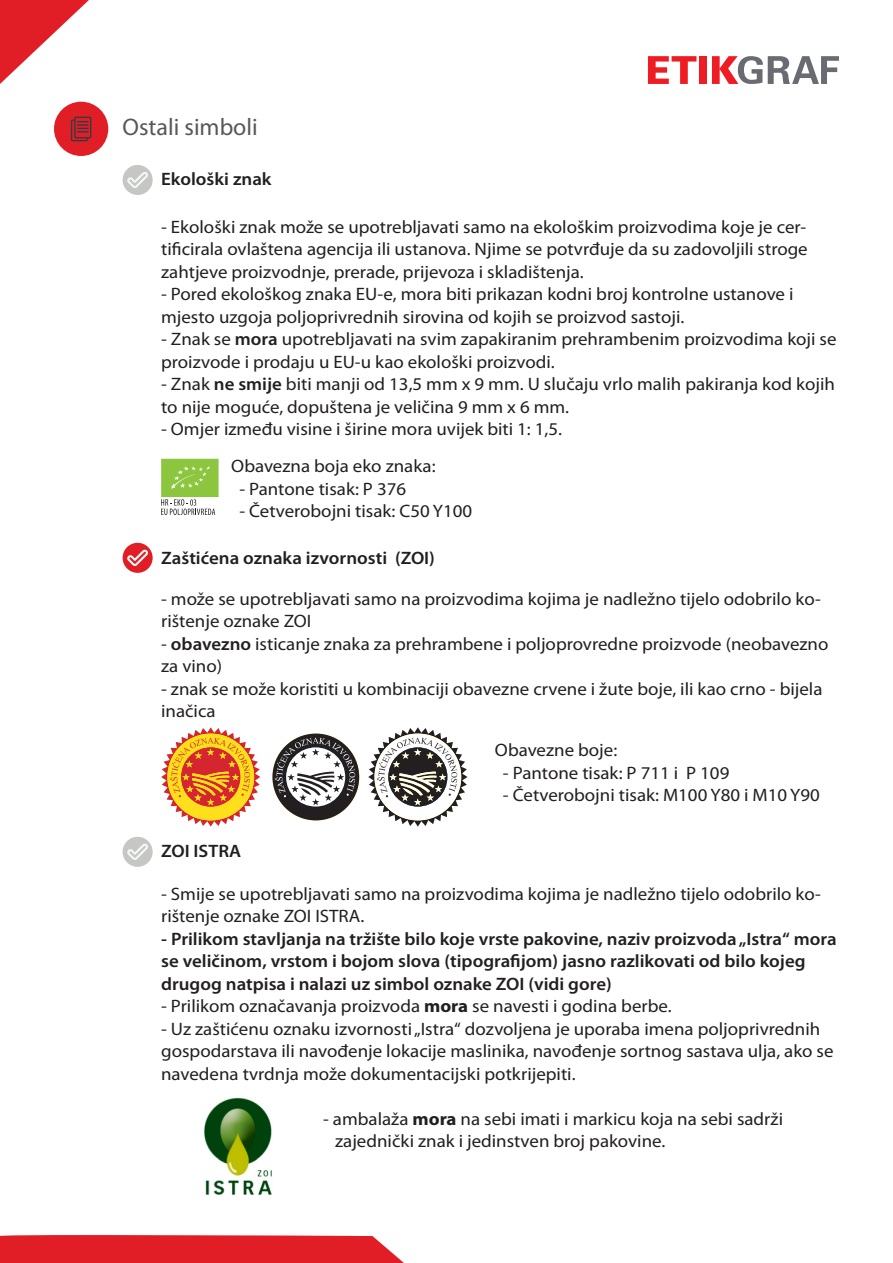
<style>
.page{position:relative;width:893px;height:1263px;background:#fff}
.page>*{position:absolute;margin:0;border:0;box-sizing:border-box;transform-origin:0 0}
.t1{font:24px "Myriad Pro";color:#57585a}
.Paragraph_Style_1{font:18px/22.5px "Myriad Pro";color:#231f20;scale:1.05 1}
.Paragraph_Style_1-2{font:600 18px/22.5px "Myriad Pro";color:#231f20;scale:1.05 1}
.s1{font-weight:600}
.s2{font-weight:700}
</style>
<div class="page">
<svg style="left:0;top:0;width:89px;height:84px"></svg>
<svg style="left:0;top:1235px;width:404px;height:28px"></svg>
<svg style="left:648px;top:56px;width:48px;height:28px"></svg>
<div style="left:699px;top:56px;width:8px;height:28px;background:#ee1d23"></div>
<svg style="left:712px;top:56px;width:127px;height:28px"></svg>
<div style="left:123px;top:165px;width:30px;height:30px;background:#c6c6c5;border-radius:50%"></div>
<svg style="left:127px;top:172px;width:21px;height:16px"></svg>
<svg style="left:161px;top:459px;width:58px;height:56px"></svg>
<div style="left:54px;top:102px;width:54px;height:54px;background:#e11e25;border-radius:50%"></div>
<svg style="left:71px;top:117px;width:20px;height:24px"></svg>
<svg style="left:272px;top:727px;width:195px;height:100px"></svg>
<svg style="left:161px;top:727px;width:99px;height:100px"></svg>
<div style="left:123px;top:543px;width:30px;height:30px;background:#e11e25;border-radius:50%"></div>
<svg style="left:127px;top:549px;width:21px;height:17px"></svg>
<div style="left:123px;top:837px;width:30px;height:30px;background:#c6c6c5;border-radius:50%"></div>
<svg style="left:127px;top:843px;width:21px;height:17px"></svg>
<img style="left:203px;top:1097px;width:69px;height:98px">
<p class="t1" style="left:123px;top:112px;width:137px">Ostali simboli</p>
<p class="Paragraph_Style_1-2" style="left:161px;top:168px;width:107px">Ekološki znak</p>
<p class="Paragraph_Style_1" style="left:161px;top:215px;width:617px;text-align:justify">- Ekološki znak može se upotrebljavati samo na ekološkim proizvodima koje je cer&shy;tificirala ovlaštena agencija ili ustanova. Njime se potvrđuje da su zadovoljili stroge zahtjeve proizvodnje, prerade, prijevoza i skladištenja.</p>
<p class="Paragraph_Style_1" style="left:161px;top:283px;width:604px">- Pored ekološkog znaka EU-e, mora biti prikazan kodni broj kontrolne ustanove i mjesto uzgoja poljoprivrednih sirovina od kojih se proizvod sastoji.</p>
<p class="Paragraph_Style_1" style="left:161px;top:328px;width:645px">- Znak se <span class="s1">mora</span> upotrebljavati na svim zapakiranim prehrambenim proizvodima koji se proizvode i prodaju u EU-u kao ekološki proizvodi.</p>
<p class="Paragraph_Style_1" style="left:161px;top:373px;width:643px">- Znak <span class="s1">ne smije</span> biti manji od 13,5 mm x 9 mm. U slučaju vrlo malih pakiranja kod kojih to nije moguće, dopuštena je veličina 9 mm x 6 mm.</p>
<p class="Paragraph_Style_1" style="left:161px;top:418px;width:383px">- Omjer između visine i širine mora uvijek biti 1: 1,5.</p>
<p class="Paragraph_Style_1" style="left:231px;top:455px;width:196px">Obavezna boja eko znaka:</p>
<p class="Paragraph_Style_1" style="left:239px;top:477px;width:160px">- Pantone tisak: P 376</p>
<p class="Paragraph_Style_1" style="left:239px;top:500px;width:223px">- Četverobojni tisak: C50 Y100</p>
<p class="Paragraph_Style_1-2" style="left:161px;top:547px;width:262px">Zaštićena oznaka izvornosti (ZOI)</p>
<p class="Paragraph_Style_1" style="left:161px;top:587px;width:630px">- može se upotrebljavati samo na proizvodima kojima je nadležno tijelo odobrilo ko&shy;rištenje oznake ZOI</p>
<p class="Paragraph_Style_1" style="left:161px;top:632px;width:637px">- <span class="s1">obavezno</span> isticanje znaka za prehrambene i poljoprovredne proizvode (neobavezno za vino)</p>
<p class="Paragraph_Style_1" style="left:161px;top:677px;width:631px">- znak se može koristiti u kombinaciji obavezne crvene i žute boje, ili kao crno - bijela inačica</p>
<p class="Paragraph_Style_1" style="left:495px;top:739px;width:118px">Obavezne boje:</p>
<p class="Paragraph_Style_1" style="left:503px;top:761px;width:217px">- Pantone tisak: P 711 i P 109</p>
<p class="Paragraph_Style_1" style="left:503px;top:784px;width:303px">- Četverobojni tisak: M100 Y80 i M10 Y90</p>
<p class="Paragraph_Style_1-2" style="left:161px;top:840px;width:78px">ZOI ISTRA</p>
<p class="Paragraph_Style_1" style="left:161px;top:882px;width:630px">- Smije se upotrebljavati samo na proizvodima kojima je nadležno tijelo odobrilo ko&shy;rištenje oznake ZOI ISTRA.</p>
<p class="Paragraph_Style_1-2" style="left:161px;top:928px;width:645px">- Prilikom stavljanja na tržište bilo koje vrste pakovine, naziv proizvoda „Istra“ mora se veličinom, vrstom i bojom slova (tipografijom) jasno razlikovati od bilo kojeg drugog natpisa i nalazi uz simbol oznake ZOI (vidi gore)</p>
<p class="Paragraph_Style_1" style="left:161px;top:995px;width:488px">- Prilikom označavanja proizvoda <span class="s2">mora</span> se navesti i godina berbe.</p>
<p class="Paragraph_Style_1" style="left:161px;top:1017px;width:642px">- Uz zaštićenu oznaku izvornosti „Istra“ dozvoljena je uporaba imena poljoprivrednih gospodarstava ili navođenje lokacije maslinika, navođenje sortnog sastava ulja, ako se navedena tvrdnja može dokumentacijski potkrijepiti.</p>
<p class="Paragraph_Style_1" style="left:323px;top:1107px;width:440px">- ambalaža <span class="s2">mora</span> na sebi imati i markicu koja na sebi sadrži</p>
<p class="Paragraph_Style_1" style="left:335px;top:1130px;width:316px">zajednički znak i jedinstven broj pakovine.</p>
</div>
